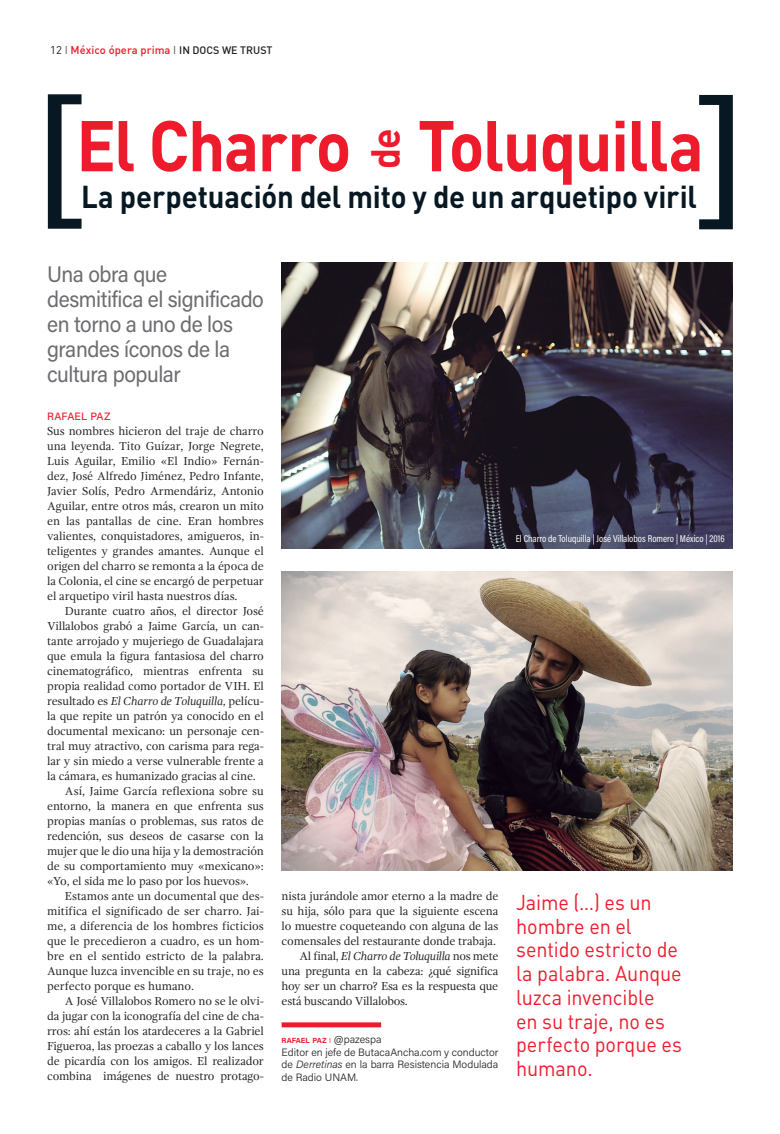
<style>
.page{position:relative;width:780px;height:1134px;background:#fff}
.page>*{position:absolute;margin:0;border:0;box-sizing:border-box;transform-origin:0 0}
.Sumario{font:700 70.62px "DIN";letter-spacing:-.025em;color:#ee1b2d;scale:.93 1}
.Sumario-2{font:700 40px "DIN";color:#ee1b2d;scale:.93 1}
.Sumario-3{font:700 31.25px "DIN";letter-spacing:-.005em;color:#071822;scale:.93 1}
.t1{font:22.5px/25px "Acumin Pro";letter-spacing:-.02em;color:#6c6d70;scale:.93 1}
.Sumario-4{font:21.25px/23.8px "DIN Pro";letter-spacing:-.005em;color:#ee1b2d;scale:.93 1}
.t2{font:11.88px/15px "Gandhi Serif";letter-spacing:-.01em;color:#231f20;text-align:justify}
.t3{font:500 11.25px "DIN";color:#ee1b2d}
.t4{font:300 10.62px/12.5px "Acumin Pro";color:#231f20;text-align:justify}
.t5{font:500 10.62px "Acumin Pro";letter-spacing:.015em;color:#ee1b2d}
.t6{font:10px "Acumin Pro Cond";color:#fff}
.t7{font:700 7.38px "Acumin Pro";letter-spacing:-.005em;color:#ee1b2d}
.s1{font-weight:400;color:#231f20}
.s2{font-family:"DIN Light Alternate";font-weight:400;color:#231f20}
.s3{font-size:10.62px;color:#231f20}
.s4{font-style:italic}
.s5{font-weight:300}
.s6{font-weight:300;font-size:10.62px;color:#231f20}
</style>
<div class="page">
<div style="left:281px;top:1022px;width:100px;height:5px;background:#ee1b2d"></div>
<img style="left:281px;top:572px;width:451px;height:298px">
<img style="left:281px;top:262px;width:451px;height:287px">
<svg style="left:48px;top:94px;width:33px;height:135px"></svg>
<svg style="left:699px;top:95px;width:33px;height:134px"></svg>
<p class="t3" style="left:50px;top:42px;width:224px"><span class="s1">12</span> <span class="s2">I</span> México ópera prima <span class="s2">I</span> <span class="s3">IN DOCS WE TRUST</span></p>
<p class="Sumario" style="left:76px;top:100px;width:297px">El Charro</p>
<p class="Sumario-2" style="left:359px;top:169px;width:45px;rotate:-90deg">de</p>
<p class="Sumario" style="left:417px;top:100px;width:309px">Toluquilla</p>
<p class="Sumario-3" style="left:81px;top:176px;width:664px">La perpetuación del mito y de un arquetipo viril</p>
<p class="t1" style="left:47px;top:260px;width:234px">Una obra que desmitifica el significado en torno a uno de los grandes íconos de la cultura popular</p>
<p class="t5" style="left:47px;top:409px;width:65px">RAFAEL PAZ</p>
<p class="t2" style="left:47px;top:424px;width:218px">Sus nombres hicieron del traje de charro una leyenda. Tito Guízar, Jorge Negrete, Luis Aguilar, Emilio «El Indio» Fernán&shy;dez, José Alfredo Jiménez, Pedro Infante, Javier Solís, Pedro Armendáriz, Antonio Aguilar, entre otros más, crearon un mito en las pantallas de cine. Eran hombres valientes, conquistadores, amigueros, in&shy;teligentes y grandes amantes. Aunque el origen del charro se remonta a la época de la Colonia, el cine se encargó de perpetuar el arquetipo viril hasta nuestros días.</p>
<p class="t2" style="left:47px;top:604px;width:218px;text-indent:18px">Durante cuatro años, el director José Villalobos grabó a Jaime García, un can&shy;tante arrojado y mujeriego de Guadalajara que emula la figura fantasiosa del charro cinematográfico, mientras enfrenta su propia realidad como portador de VIH. El resultado es <span class="s4">El Charro de Toluquilla,</span> pelícu&shy;la que repite un patrón ya conocido en el documental mexicano: un personaje cen&shy;tral muy atractivo, con carisma para rega&shy;lar y sin miedo a verse vulnerable frente a la cámara, es humanizado gracias al cine.</p>
<p class="t2" style="left:47px;top:784px;width:218px;text-indent:18px">Así, Jaime García reflexiona sobre su entorno, la manera en que enfrenta sus propias manías o problemas, sus ratos de redención, sus deseos de casarse con la mujer que le dio una hija y la demostración de su comportamiento muy «mexicano»: «Yo, el sida me lo paso por los huevos».</p>
<p class="t2" style="left:47px;top:889px;width:218px;text-indent:18px">Estamos ante un documental que des&shy;mitifica el significado de ser charro. Jai&shy;me, a diferencia de los hombres ficticios que le precedieron a cuadro, es un hom&shy;bre en el sentido estricto de la palabra.<br>Aunque luzca invencible en su traje, no es perfecto porque es humano.</p>
<p class="t2" style="left:47px;top:994px;width:218px;text-indent:18px">A José Villalobos Romero no se le olvi&shy;da jugar con la iconografía del cine de cha&shy;rros: ahí están los atardeceres a la Gabriel Figueroa, las proezas a caballo y los lances de picardía con los amigos. El realizador combina imágenes de nuestro protago-</p>
<p class="t2" style="left:281px;top:889px;width:218px">nista jurándole amor eterno a la madre de su hija, sólo para que la siguiente escena lo muestre coqueteando con alguna de las comensales del restaurante donde trabaja.</p>
<p class="t2" style="left:281px;top:949px;width:218px;text-indent:18px">Al final, <span class="s4">El Charro de Toluquilla</span> nos mete una pregunta en la cabeza: ¿qué significa hoy ser un charro? Esa es la respuesta que está buscando Villalobos.</p>
<p class="t7" style="left:281px;top:1036px;width:101px">RAFAEL PAZ <span class="s5">i</span> <span class="s6">@pazespa</span></p>
<p class="t4" style="left:281px;top:1045px;width:218px">Editor en jefe de ButacaAncha.com y conductor de <span class="s4">Derretinas</span> en la barra Resistencia Modulada de Radio UNAM.</p>
<p class="t6" style="left:515px;top:532px;width:210px">El Charro de Toluquilla | José Villalobos Romero | México | 2016</p>
<p class="Sumario-4" style="left:516px;top:888px;width:180px">Jaime (…) es un hombre en el sentido estricto de la palabra. Aunque luzca invencible<br>en su traje, no es perfecto porque es humano.</p>
</div>
